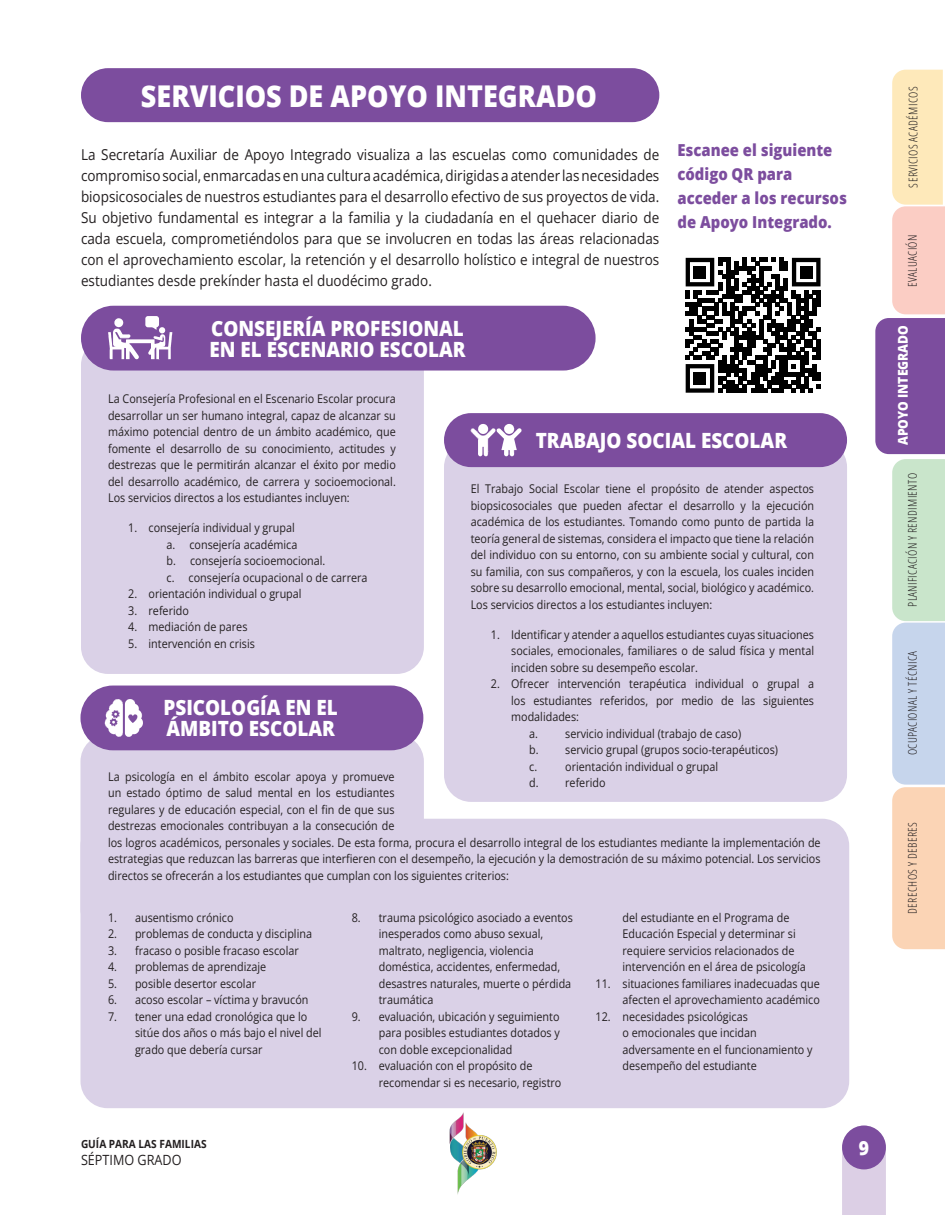
<style>
.page{position:relative;width:945px;height:1215px;background:#fff}
.page>*{position:absolute;margin:0;border:0;box-sizing:border-box;transform-origin:0 0}
.t1{font:800 30px "Open Sans";color:#fff;scale:.9 1}
.t2{font:800 21px/21px "Open Sans";color:#fff;scale:.9 1}
.t3{font:800 19.5px "Open Sans";color:#fff;scale:.9 1}
.t4{font:800 16.5px/24px "Open Sans";color:#7c4d9e;scale:.9 1}
.t5{font:15px/21px "Open Sans";color:#231f20;text-align:justify;scale:.9 1}
.t6{font:14.1px "Open Sans";color:#231f20;scale:.9 1}
.t7{font:800 13.5px "Open Sans";color:#fff;scale:.9 1}
.t8{font:12px/16.5px "Open Sans";color:#231f20;scale:.9 1}
.t9{font:300 condensed 12px "Open Sans";letter-spacing:.03em;color:#231f20}
.t10{font:700 11.25px "Open Sans";color:#231f20;scale:.9 1}
</style>
<div class="page">
<div style="left:81px;top:338px;width:343px;height:336px;background:#dad1e7;border-radius:27px"></div>
<div style="left:444px;top:440px;width:403px;height:362px;background:#dad1e7;border-radius:27px"></div>
<div style="left:80px;top:819px;width:769px;height:289px;background:#dad1e7;border-radius:27px"></div>
<div style="left:80px;top:734px;width:344px;height:202px;background:#dad1e7;border-radius:27px"></div>
<div style="left:81px;top:306px;width:515px;height:65px;background:#7c4d9e;border-radius:32px"></div>
<img style="left:449px;top:1112px;width:48px;height:83px">
<div style="left:81px;top:68px;width:578px;height:54px;background:#7c4d9e;border-radius:27px"></div>
<svg style="left:686px;top:258px;width:135px;height:135px"></svg>
<div style="left:694px;top:266px;width:12px;height:12px;background:#000"></div>
<div style="left:800px;top:266px;width:12px;height:12px;background:#000"></div>
<div style="left:694px;top:372px;width:12px;height:13px;background:#000"></div>
<svg style="left:108px;top:316px;width:65px;height:44px"></svg>
<div style="left:444px;top:413px;width:403px;height:54px;background:#7c4d9e;border-radius:27px"></div>
<svg style="left:471px;top:424px;width:51px;height:32px"></svg>
<div style="left:80px;top:686px;width:343px;height:64px;background:#7c4d9e;border-radius:32px"></div>
<svg style="left:105px;top:699px;width:38px;height:38px"></svg>
<svg style="left:842px;top:1126px;width:44px;height:89px;background:#ddd1e6"></svg>
<div style="left:842px;top:1126px;width:44px;height:43px;background:#7c4d9e;border-radius:50%"></div>
<svg style="left:875px;top:70px;width:70px;height:879px"></svg>
<h1 class="t1" style="left:141px;top:73px;width:508px">SERVICIOS DE APOYO INTEGRADO</h1>
<p class="t5" style="left:81px;top:143px;width:644px">La Secretaría Auxiliar de Apoyo Integrado visualiza a las escuelas como comunidades de compromiso social, enmarcadas en una cultura académica, dirigidas a atender las necesidades biopsicosociales de nuestros estudiantes para el desarrollo efectivo de sus proyectos de vida.<br>Su objetivo fundamental es integrar a la familia y la ciudadanía en el quehacer diario de cada escuela, comprometiéndolos para que se involucren en todas las áreas relacionadas con el aprovechamiento escolar, la retención y el desarrollo holístico e integral de nuestros estudiantes desde prekínder hasta el duodécimo grado.</p>
<h2 class="t2" style="left:209px;top:316px;width:286px">CONSEJERÍA PROFESIONAL<br>EN EL ESCENARIO ESCOLAR</h2>
<h3 class="t4" style="left:677px;top:137px;width:190px">Escanee el siguiente código QR para acceder a los recursos de Apoyo Integrado.</h3>
<p class="t8" style="left:108px;top:390px;width:321px;text-align:justify">La Consejería Profesional en el Escenario Escolar procura desarrollar un ser humano integral, capaz de alcanzar su máximo potencial dentro de un ámbito académico, que fomente el desarrollo de su conocimiento, actitudes y destrezas que le permitirán alcanzar el éxito por medio del desarrollo académico, de carrera y socioemocional.<br>Los servicios directos a los estudiantes incluyen:</p>
<p class="t8" style="left:167px;top:519px;width:225px;text-indent:-38px">1. consejería individual y grupal<br>a. consejería académica<br>b. consejería socioemocional.<br>c. consejería ocupacional o de carrera</p>
<p class="t8" style="left:128px;top:585px;width:194px">2. orientación individual o grupal</p>
<p class="t8" style="left:128px;top:602px;width:69px">3. referido</p>
<p class="t8" style="left:128px;top:618px;width:134px">4. mediación de pares</p>
<p class="t8" style="left:128px;top:635px;width:142px">5. intervención en crisis</p>
<h2 class="t2" style="left:536px;top:429px;width:281px">TRABAJO SOCIAL ESCOLAR</h2>
<p class="t8" style="left:471px;top:480px;width:383px;text-align:justify">El Trabajo Social Escolar tiene el propósito de atender aspectos biopsicosociales que pueden afectar el desarrollo y la ejecución académica de los estudiantes. Tomando como punto de partida la teoría general de sistemas, considera el impacto que tiene la relación del individuo con su entorno, con su ambiente social y cultural, con su familia, con sus compañeros, y con la escuela, los cuales inciden sobre su desarrollo emocional, mental, social, biológico y académico.<br>Los servicios directos a los estudiantes incluyen:</p>
<p class="t8" style="left:511px;top:626px;width:338px;text-align:justify;text-indent:-20px">1. Identificar y atender a aquellos estudiantes cuyas situaciones sociales, emocionales, familiares o de salud física y mental inciden sobre su desempeño escolar.</p>
<p class="t8" style="left:491px;top:675px;width:361px">2. Ofrecer intervención terapéutica individual o grupal a</p>
<p class="t8" style="left:511px;top:692px;width:338px">los estudiantes referidos, por medio de las siguientes</p>
<p class="t8" style="left:511px;top:708px;width:77px">modalidades:</p>
<p class="t8" style="left:529px;top:725px;width:237px">a. servicio individual (trabajo de caso)</p>
<p class="t8" style="left:529px;top:741px;width:278px">b. servicio grupal (grupos socio-terapéuticos)</p>
<p class="t8" style="left:529px;top:758px;width:212px">c. orientación individual o grupal</p>
<p class="t8" style="left:529px;top:774px;width:86px">d. referido</p>
<h2 class="t2" style="left:164px;top:696px;width:195px">PSICOLOGÍA EN EL<br>ÁMBITO ESCOLAR</h2>
<p class="t8" style="left:108px;top:768px;width:793px">La psicología en el ámbito escolar apoya y promueve<br>un estado óptimo de salud mental en los estudiantes<br>regulares y de educación especial, con el fin de que sus<br>destrezas emocionales contribuyan a la consecución de<br>los logros académicos, personales y sociales. De esta forma, procura el desarrollo integral de los estudiantes mediante la implementación de estrategias que reduzcan las barreras que interfieren con el desempeño, la ejecución y la demostración de su máximo potencial. Los servicios directos se ofrecerán a los estudiantes que cumplan con los siguientes criterios:</p>
<p class="t8" style="left:108px;top:909px;width:141px">1. ausentismo crónico</p>
<p class="t8" style="left:108px;top:925px;width:228px">2. problemas de conducta y disciplina</p>
<p class="t8" style="left:108px;top:942px;width:214px">3. fracaso o posible fracaso escolar</p>
<p class="t8" style="left:108px;top:958px;width:177px">4. problemas de aprendizaje</p>
<p class="t8" style="left:108px;top:975px;width:166px">5. posible desertor escolar</p>
<p class="t8" style="left:108px;top:991px;width:224px">6. acoso escolar – víctima y bravucón</p>
<p class="t8" style="left:135px;top:1008px;width:209px;text-indent:-27px">7. tener una edad cronológica que lo sitúe dos años o más bajo el nivel del grado que debería cursar</p>
<p class="t8" style="left:379px;top:909px;width:217px;text-indent:-27px">8. trauma psicológico asociado a eventos inesperados como abuso sexual, maltrato, negligencia, violencia doméstica, accidentes, enfermedad, desastres naturales, muerte o pérdida traumática</p>
<p class="t8" style="left:379px;top:1008px;width:203px;text-align:justify;text-indent:-27px">9. evaluación, ubicación y seguimiento para posibles estudiantes dotados y con doble excepcionalidad</p>
<p class="t8" style="left:379px;top:1057px;width:204px;text-indent:-27px">10. evaluación con el propósito de recomendar si es necesario, registro</p>
<p class="t8" style="left:623px;top:909px;width:205px">del estudiante en el Programa de Educación Especial y determinar si requiere servicios relacionados de intervención en el área de psicología</p>
<p class="t8" style="left:596px;top:975px;width:251px;text-align:right">11. situaciones familiares inadecuadas que afecten el aprovechamiento académico</p>
<p class="t8" style="left:623px;top:1008px;width:213px;text-indent:-27px">12. necesidades psicológicas<br>o emocionales que incidan adversamente en el funcionamiento y desempeño del estudiante</p>
<p class="t10" style="left:81px;top:1136px;width:141px">GUÍA PARA LAS FAMILIAS</p>
<p class="t6" style="left:81px;top:1150px;width:113px">SÉPTIMO GRADO</p>
<h3 class="t3" style="left:859px;top:1133px;width:13px">9</h3>
<p class="t9" style="left:905px;top:188px;width:102px;rotate:-90deg">SERVICIOS ACADÉMICOS</p>
<p class="t9" style="left:904px;top:287px;width:54px;rotate:-90deg">EVALUACIÓN</p>
<p class="t7" style="left:893px;top:445px;width:135px;rotate:-90deg">APOYO INTEGRADO</p>
<p class="t9" style="left:904px;top:607px;width:135px;rotate:-90deg">PLANIFICACIÓN Y RENDIMIENTO</p>
<p class="t9" style="left:904px;top:755px;width:106px;rotate:-90deg">OCUPACIONAL Y TÉCNICA</p>
<p class="t9" style="left:904px;top:914px;width:93px;rotate:-90deg">DERECHOS Y DEBERES</p>
</div>
